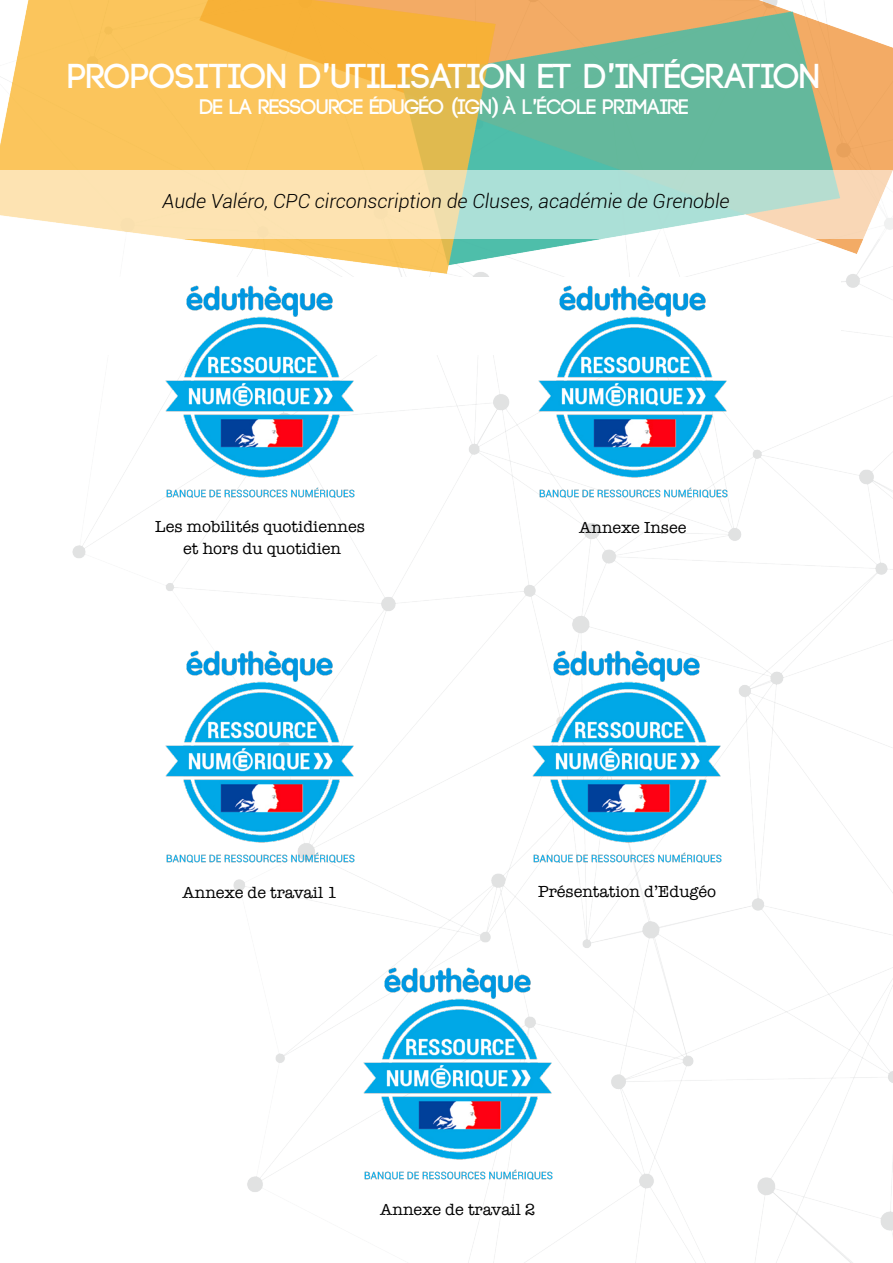
<style>
.page{position:relative;width:893px;height:1263px;background:#fff}
.page>*{position:absolute;margin:0;border:0;box-sizing:border-box;transform-origin:0 0}
.t1{font:700 34.5px "Code";color:#fff}
.t2{font:700 21px "Code";letter-spacing:-.02em;color:#fff}
.t3{font:italic 300 19.5px "Roboto";color:#000}
.t4{font:16.5px/21.6px "American Typewriter";color:#000;text-align:center}
.s1{font-family:"Roboto"}
</style>
<div class="page">
<img style="left:72px;top:400px;width:821px;height:863px">
<img style="left:0;top:0;width:893px;height:400px">
<svg style="left:0;top:170px;width:893px;height:68px;fill:#fce3b6"></svg>
<div style="left:56px;top:277px;width:784px;height:78px;background:#fff"></div>
<img style="left:157px;top:285px;width:204px;height:226px">
<img style="left:157px;top:642px;width:204px;height:233px">
<img style="left:355px;top:959px;width:204px;height:233px">
<img style="left:524px;top:642px;width:204px;height:233px">
<img style="left:530px;top:285px;width:204px;height:226px">
<h1 class="t1" style="left:68px;top:59px;width:753px">PROPOSITION D<span class="s1">’</span>UTILISATION ET D<span class="s1">’</span>INTÉGRATION</h1>
<p class="t2" style="left:200px;top:96px;width:490px">DE LA RESSOURCE ÉDUGÉO <span class="s1">(</span>IGN<span class="s1">)</span> À L<span class="s1">’</span>ÉCOLE PRIMAIRE</p>
<p class="t3" style="left:163px;top:188px;width:568px">Aude Valéro, CPC circonscription de Cluses, académie de Grenoble</p>
<p class="t4" style="left:155px;top:515px;width:211px">Les mobilités quotidiennes et hors du quotidien</p>
<p class="t4" style="left:579px;top:516px;width:109px">Annexe Insee</p>
<p class="t4" style="left:183px;top:881px;width:157px">Annexe de travail 1</p>
<p class="t4" style="left:538px;top:880px;width:180px">Présentation d’Edugéo</p>
<p class="t4" style="left:380px;top:1198px;width:157px">Annexe de travail 2</p>
</div>
